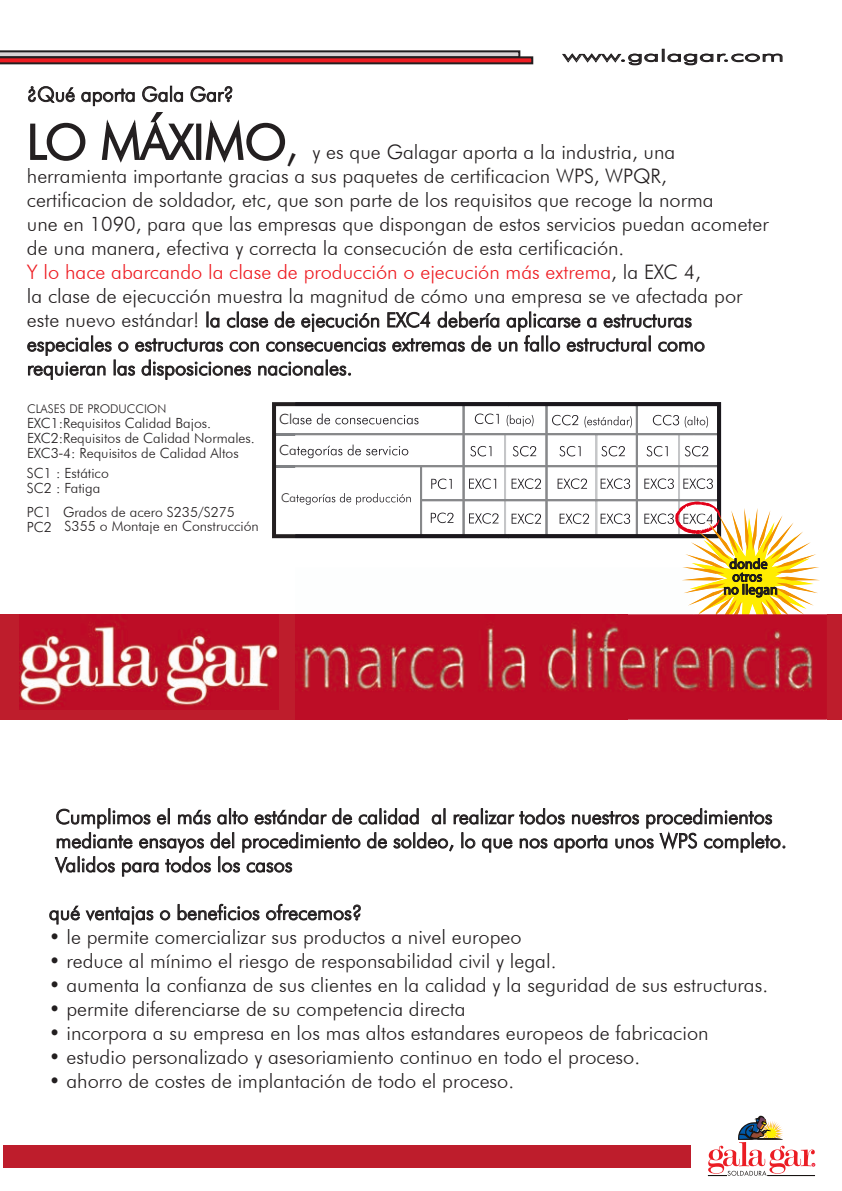
<style>
.page{position:relative;width:842px;height:1191px;background:#fff}
.page>*{position:absolute;margin:0;border:0;box-sizing:border-box;transform-origin:0 0}
.t1{font:300 48px "Futura BT";color:#231f20}
.t2{font:300 20px/24px "Futura BT";color:#231f20}
.t3{font:300 16px "Futura BT";color:#231f20;scale:1.87 1}
.t4{font:300 14px/14.8px "Futura BT";color:#231f20}
.t5{font:300 12px "Futura BT";color:#231f20}
.s1{color:#ee1d23}
.s2{font-family:"Myriad Pro";font-weight:400}
</style>
<div class="page">
<svg style="left:28px;top:86px;width:258px;height:77px"></svg>
<svg style="left:27px;top:311px;width:678px;height:69px"></svg>
<svg style="left:272px;top:402px;width:23px;height:136px"></svg>
<svg style="left:54px;top:808px;width:732px;height:69px"></svg>
<svg style="left:49px;top:905px;width:122px;height:20px"></svg>
<svg style="left:177px;top:903px;width:184px;height:18px"></svg>
<svg style="left:0;top:50px;width:533px;height:14px"></svg>
<svg style="left:562px;top:49px;width:220px;height:16px"></svg>
<div style="left:3px;top:1145px;width:687px;height:22px;background:#be1d2c"></div>
<svg style="left:708px;top:1115px;width:107px;height:61px"></svg>
<div style="left:0;top:614px;width:842px;height:105px;background:#be1d2c"></div>
<img style="left:19px;top:614px;width:260px;height:96px">
<img style="left:295px;top:719px;width:532px;height:1px">
<img style="left:295px;top:402px;width:426px;height:136px">
<img style="left:295px;top:413px;width:123px;height:11px">
<img style="left:475px;top:413px;width:24px;height:11px">
<img style="left:502px;top:415px;width:31px;height:11px">
<img style="left:552px;top:415px;width:27px;height:10px">
<img style="left:584px;top:416px;width:48px;height:12px">
<img style="left:653px;top:415px;width:26px;height:10px">
<img style="left:680px;top:416px;width:28px;height:12px">
<img style="left:295px;top:444px;width:113px;height:14px">
<img style="left:295px;top:493px;width:116px;height:12px">
<img style="left:431px;top:478px;width:21px;height:11px">
<img style="left:431px;top:512px;width:22px;height:11px">
<img style="left:470px;top:446px;width:25px;height:10px">
<img style="left:559px;top:446px;width:25px;height:10px">
<img style="left:646px;top:446px;width:25px;height:10px">
<img style="left:513px;top:446px;width:24px;height:10px">
<img style="left:601px;top:446px;width:25px;height:10px">
<img style="left:685px;top:446px;width:24px;height:10px">
<img style="left:469px;top:478px;width:27px;height:11px">
<img style="left:512px;top:478px;width:29px;height:11px">
<img style="left:558px;top:478px;width:29px;height:11px">
<img style="left:469px;top:513px;width:29px;height:11px">
<img style="left:512px;top:513px;width:29px;height:11px">
<img style="left:560px;top:513px;width:29px;height:11px">
<img style="left:601px;top:478px;width:29px;height:11px">
<img style="left:601px;top:513px;width:29px;height:11px">
<img style="left:644px;top:478px;width:30px;height:11px">
<img style="left:644px;top:513px;width:30px;height:11px">
<img style="left:683px;top:478px;width:30px;height:11px">
<svg style="left:675px;top:501px;width:145px;height:113px"></svg>
<img style="left:295px;top:614px;width:532px;height:105px">
<p class="t3" style="left:563px;top:46px;width:120px">www.galagar.com</p>
<p class="t2" style="left:27px;top:82px;width:208px">¿Qué aporta Gala Gar?</p>
<h1 class="t1" style="left:27px;top:113px;width:273px">LO MÁXIMO,</h1>
<p class="t2" style="left:27px;top:140px;width:743px;text-indent:285px">y es que Galagar aporta a la industria, una herramienta importante gracias a sus paquetes de certificacion WPS, WPQR, certificacion de soldador, etc, que son parte de los requisitos que recoge la norma<br>une en 1090, para que las empresas que dispongan de estos servicios puedan acometer de una manera, efectiva y correcta la consecución de esta certificación.<br><span class="s1">Y lo hace abarcando la clase de producción o ejecución más extrema</span>, la EXC 4,<br>la clase de ejecucción muestra la magnitud de cómo una empresa se ve afectada por este nuevo estándar! la clase de ejecución EXC4 debería aplicarse a estructuras especiales o estructuras con consecuencias extremas de un fallo estructural como requieran las disposiciones nacionales.</p>
<p class="t5" style="left:27px;top:401px;width:141px">CLASES DE PRODUCCION</p>
<p class="t4" style="left:27px;top:415px;width:229px">EXC1:Requisitos Calidad Bajos.<br>EXC2:Requisitos de Calidad Normales.<br>EXC3<span class="s2">‐</span>4: Requisitos de Calidad Altos</p>
<p class="t4" style="left:27px;top:466px;width:83px">SC1 : Estático<br>SC2 : Fatiga</p>
<p class="t4" style="left:27px;top:504px;width:209px">PC1 Grados de acero S235/S275<br>PC2</p>
<p class="t4" style="left:65px;top:519px;width:196px">S355 o Montaje en Construcción</p>
<p class="t2" style="left:56px;top:804px;width:733px">Cumplimos el más alto estándar de calidad al realizar todos nuestros procedimientos mediante ensayos del procedimiento de soldeo, lo que nos aporta unos WPS completo.<br>Validos para todos los casos</p>
<p class="t2" style="left:49px;top:900px;width:315px">qué ventajas o beneficios ofrecemos?</p>
<p class="t2" style="left:49px;top:924px;width:474px">• le permite comercializar sus productos a nivel europeo</p>
<p class="t2" style="left:49px;top:948px;width:509px">• reduce al mínimo el riesgo de responsabilidad civil y legal.</p>
<p class="t2" style="left:49px;top:972px;width:721px">• aumenta la confianza de sus clientes en la calidad y la seguridad de sus estructuras.</p>
<p class="t2" style="left:49px;top:996px;width:418px">• permite diferenciarse de su competencia directa</p>
<p class="t2" style="left:49px;top:1020px;width:661px">• incorpora a su empresa en los mas altos estandares europeos de fabricacion</p>
<p class="t2" style="left:49px;top:1044px;width:593px">• estudio personalizado y asesoriamiento continuo en todo el proceso.</p>
<p class="t2" style="left:49px;top:1068px;width:467px">• ahorro de costes de implantación de todo el proceso.</p>
</div>
